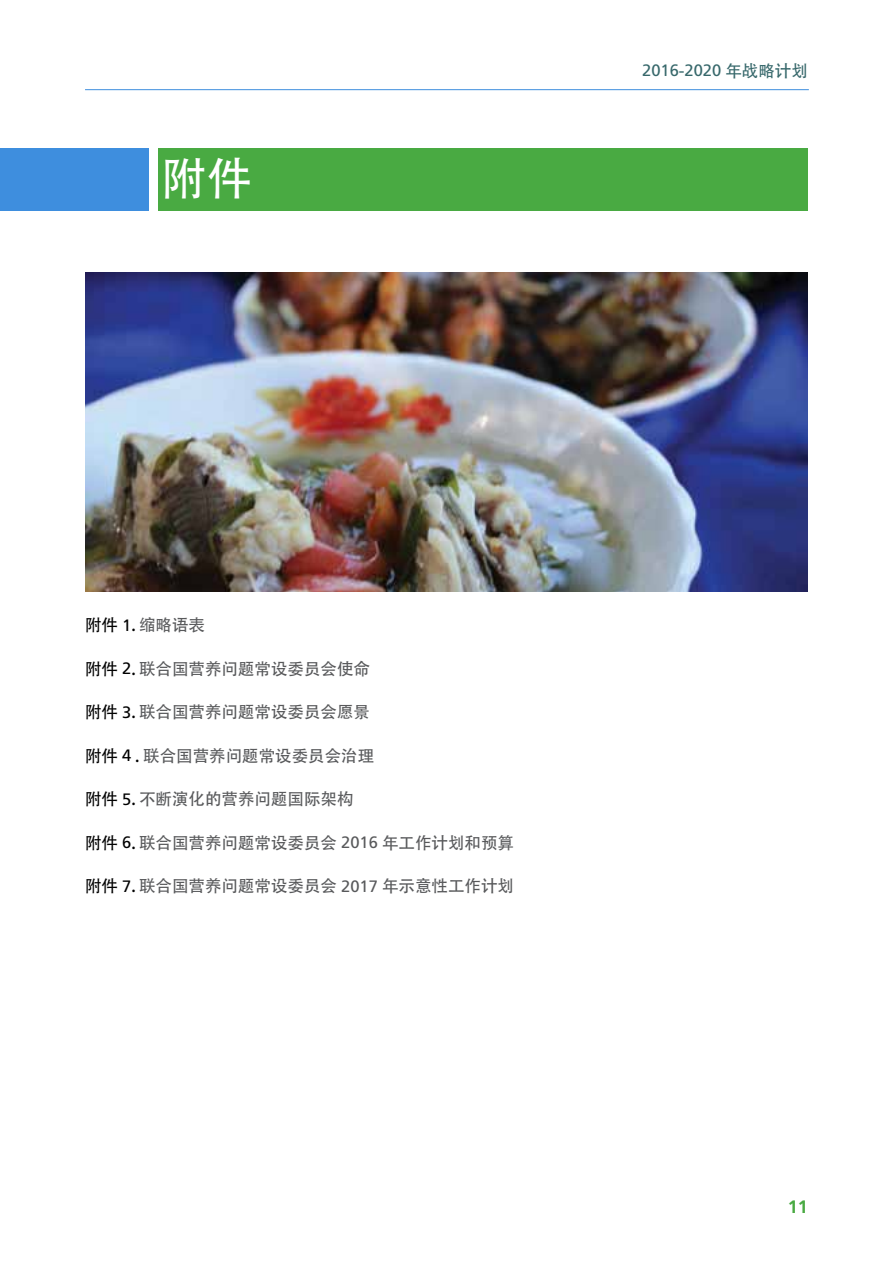
<style>
.page{position:relative;width:893px;height:1263px;background:#fff}
.page>*{position:absolute;margin:0;border:0;box-sizing:border-box;transform-origin:0 0}
.t1{font:45px "Adobe Heiti Std";color:#fff}
.t2{font:700 18px "Frutiger LT Std";color:#49aa42}
.t3{font:16.5px "Adobe Heiti Std";color:#58595b}
.t4{font:16.5px "Frutiger LT Std";color:#37686b}
.s1{font-family:"Adobe Heiti Std"}
.s2{color:#000}
.s3{font-family:"Frutiger LT Std";color:#000}
.s4{font-family:"Frutiger LT Std"}
</style>
<div class="page">
<hr style="left:85px;top:89px;width:724px;height:1px;background:#3e8ede">
<div style="left:158px;top:149px;width:649px;height:62px;background:#49aa42"></div>
<div style="left:0;top:149px;width:149px;height:62px;background:#3e8ede"></div>
<img style="left:85px;top:273px;width:723px;height:318px">
<h1 class="t1" style="left:162px;top:151px;width:92px">附件</h1>
<p class="t4" style="left:642px;top:61px;width:167px">2016<span class="s1">-</span>2020 <span class="s1">年战略计划</span></p>
<p class="t3" style="left:85px;top:615px;width:122px"><span class="s2">附件</span> <span class="s3">1</span><span class="s2">.</span> 缩略语表</p>
<p class="t3" style="left:85px;top:659px;width:287px"><span class="s2">附件</span> <span class="s3">2</span><span class="s2">.</span> 联合国营养问题常设委员会使命</p>
<p class="t3" style="left:85px;top:702px;width:287px"><span class="s2">附件</span> <span class="s3">3</span><span class="s2">.</span> 联合国营养问题常设委员会愿景</p>
<p class="t3" style="left:85px;top:746px;width:291px"><span class="s2">附件</span> <span class="s3">4</span> <span class="s2">.</span> 联合国营养问题常设委员会治理</p>
<p class="t3" style="left:85px;top:789px;width:270px"><span class="s2">附件</span> <span class="s3">5</span><span class="s2">.</span> 不断演化的营养问题国际架构</p>
<p class="t3" style="left:85px;top:833px;width:430px"><span class="s2">附件</span> <span class="s3">6</span><span class="s2">.</span> 联合国营养问题常设委员会 <span class="s4">2016</span> 年工作计划和预算</p>
<p class="t3" style="left:85px;top:876px;width:430px"><span class="s2">附件</span> <span class="s3">7</span><span class="s2">.</span> 联合国营养问题常设委员会 <span class="s4">2017</span> 年示意性工作计划</p>
<p class="t2" style="left:788px;top:1196px;width:22px">11</p>
</div>
